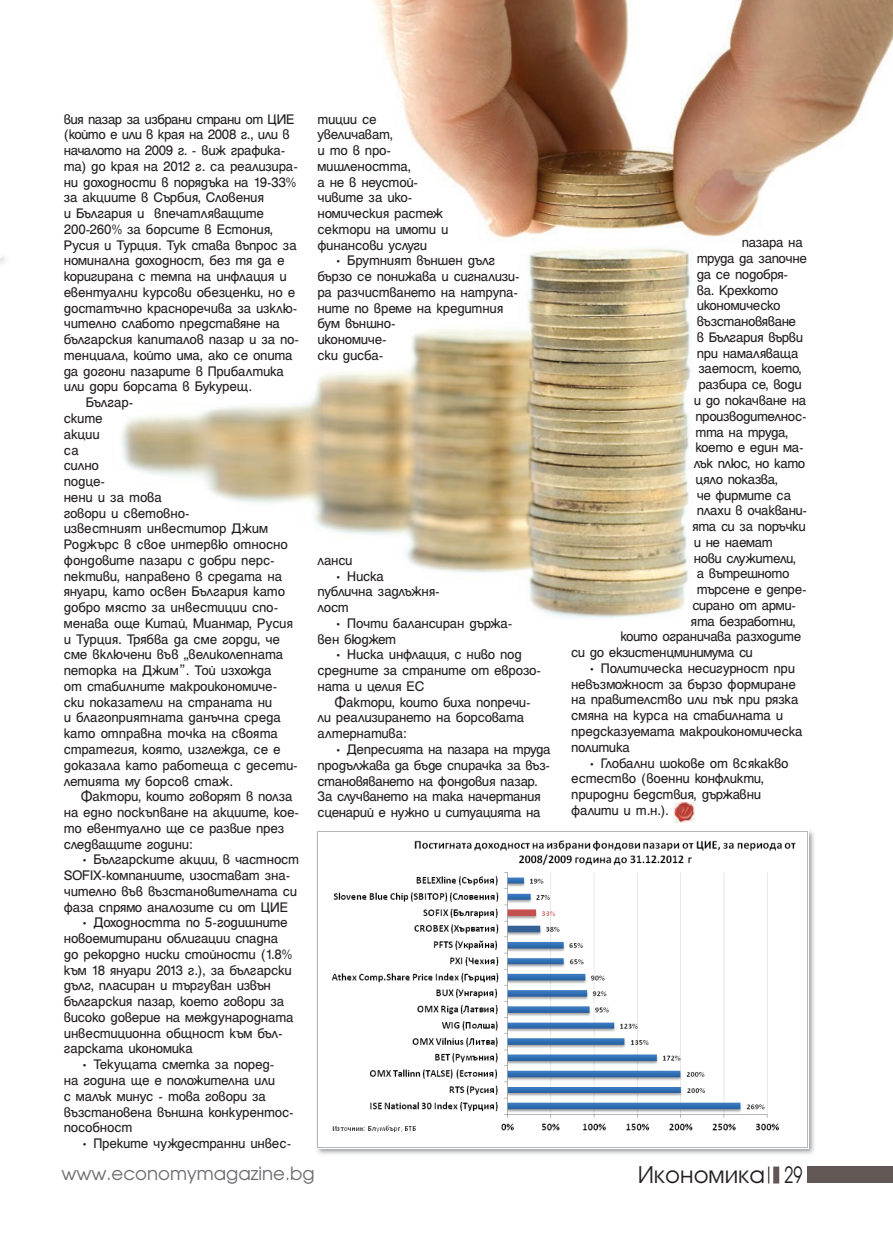
<style>
.page{position:relative;width:893px;height:1234px;background:#fff}
.page>*{position:absolute;margin:0;border:0;box-sizing:border-box;transform-origin:0 0}
.t1{font:24px "Avanti";color:#231f20}
.t2{font:19.05px "Avanti";color:#6c6d70}
.t3{font:15px/15.8px "Helen HS Bg";letter-spacing:-.02em;color:#231f20}
.t4{font:15px "Helen HS Bg";letter-spacing:-.04em;color:#231f20}
.s1{font-size:23.7px}
</style>
<div class="page">
<div style="left:773px;top:1166px;width:6px;height:17px;background:#615755"></div>
<svg style="left:768px;top:1166px;width:1px;height:17px"></svg>
<div style="left:808px;top:1166px;width:85px;height:16px;background:#615755"></div>
<img style="left:121px;top:415px;width:498px;height:203px">
<img style="left:674px;top:802px;width:22px;height:20px">
<svg style="left:0;top:256px;width:5px;height:7px"></svg>
<img style="left:317px;top:830px;width:497px;height:324px">
<img style="left:317px;top:830px;width:491px;height:317px">
<img style="left:199px;top:0;width:694px;height:617px">
<p class="t4" style="left:64px;top:114px;width:232px">вия пазар за избрани страни от ЦИЕ</p>
<p class="t4" style="left:64px;top:130px;width:227px">(който е или в края на 2008 г., или в</p>
<p class="t3" style="left:64px;top:144px;width:224px">началото на 2009 г. - виж графика-</p>
<p class="t3" style="left:64px;top:159px;width:236px">та) до края на 2012 г. са реализира-</p>
<p class="t3" style="left:64px;top:175px;width:234px">ни доходности в порядъка на 19-33%</p>
<p class="t3" style="left:64px;top:191px;width:202px">за акциите в Сърбия, Словения</p>
<p class="t3" style="left:64px;top:207px;width:202px">и България и впечатляващите</p>
<p class="t3" style="left:64px;top:222px;width:211px">200-260% за борсите в Естония,</p>
<p class="t3" style="left:64px;top:238px;width:235px">Русия и Турция. Тук става въпрос за</p>
<p class="t3" style="left:64px;top:254px;width:222px">номинална доходност, без тя да е</p>
<p class="t3" style="left:64px;top:270px;width:224px">коригирана с темпа на инфлация и</p>
<p class="t3" style="left:64px;top:285px;width:233px">евентуални курсови обезценки, но е</p>
<p class="t3" style="left:64px;top:301px;width:235px">достатъчно красноречива за изклю-</p>
<p class="t3" style="left:64px;top:317px;width:218px">чително слабото представяне на</p>
<p class="t3" style="left:64px;top:333px;width:237px">българския капиталов пазар и за по-</p>
<p class="t3" style="left:64px;top:348px;width:230px">тенциала, който има, ако се опита</p>
<p class="t3" style="left:64px;top:364px;width:222px">да догони пазарите в Прибалтика</p>
<p class="t3" style="left:64px;top:380px;width:190px">или дори борсата в Букурещ.</p>
<p class="t3" style="left:86px;top:396px;width:49px">Българ-</p>
<p class="t3" style="left:64px;top:411px;width:40px">ските</p>
<p class="t3" style="left:64px;top:427px;width:38px">акции</p>
<p class="t3" style="left:64px;top:443px;width:17px">са</p>
<p class="t3" style="left:64px;top:459px;width:37px">силно</p>
<p class="t3" style="left:64px;top:474px;width:43px">подце-</p>
<p class="t3" style="left:64px;top:490px;width:100px">нени и за това</p>
<p class="t3" style="left:64px;top:506px;width:128px">говори и световно-</p>
<p class="t3" style="left:64px;top:522px;width:206px">известният инвеститор Джим</p>
<p class="t3" style="left:64px;top:537px;width:226px">Роджърс в свое интервю относно</p>
<p class="t3" style="left:64px;top:553px;width:213px">фондовите пазари с добри перс-</p>
<p class="t3" style="left:64px;top:569px;width:220px">пективи, направено в средата на</p>
<p class="t3" style="left:64px;top:585px;width:223px">януари, като освен България като</p>
<p class="t3" style="left:64px;top:600px;width:216px">добро място за инвестиции спо-</p>
<p class="t3" style="left:64px;top:616px;width:231px">менава още Китай, Мианмар, Русия</p>
<p class="t3" style="left:64px;top:632px;width:218px">и Турция. Трябва да сме горди, че</p>
<p class="t3" style="left:64px;top:648px;width:221px">сме включени във „великолепната</p>
<p class="t3" style="left:64px;top:663px;width:209px">петорка на Джим”. Той изхожда</p>
<p class="t3" style="left:64px;top:679px;width:215px">от стабилните макроикономиче-</p>
<p class="t3" style="left:64px;top:695px;width:210px">ски показатели на страната ни</p>
<p class="t3" style="left:64px;top:711px;width:219px">и благоприятната данъчна среда</p>
<p class="t3" style="left:64px;top:726px;width:216px">като отправна точка на своята</p>
<p class="t3" style="left:64px;top:742px;width:218px">стратегия, която, изглежда, се е</p>
<p class="t3" style="left:64px;top:758px;width:236px">доказала като работеща с десети-</p>
<p class="t3" style="left:64px;top:774px;width:171px">летията му борсов стаж.</p>
<p class="t3" style="left:81px;top:789px;width:213px">Фактори, които говорят в полза</p>
<p class="t3" style="left:64px;top:805px;width:237px">на едно поскъпване на акциите, кое-</p>
<p class="t3" style="left:64px;top:821px;width:222px">то евентуално ще се развие през</p>
<p class="t3" style="left:64px;top:837px;width:130px">следващите години:</p>
<p class="t3" style="left:64px;top:852px;width:237px;text-indent:17px">• Българските акции, в частност SOFIX-компаниите, изостават зна&shy;чително във възстановителната си фаза спрямо аналозите си от ЦИЕ</p>
<p class="t3" style="left:64px;top:915px;width:231px;text-indent:17px">• Доходността по 5-годишните новоемитирани облигации спадна до рекордно ниски стойности (1.8% към 18 януари 2013 г.), за български дълг, пласиран и търгуван извън българския пазар, което говори за високо доверие на международната инвестиционна общност към бъл&shy;гарската икономика</p>
<p class="t3" style="left:64px;top:1057px;width:232px;text-indent:17px">• Текущата сметка за поред-<br>на година ще е положителна или<br>с малък минус - това говори за възстановена външна конкурентос&shy;пособност</p>
<p class="t3" style="left:81px;top:1136px;width:212px">• Преките чуждестранни инвес-</p>
<p class="t3" style="left:317px;top:112px;width:132px">тиции се увеличават,<br>и то в про&shy;мишлеността,<br>а не в неустой&shy;чивите за ико&shy;номическия растеж сектори на имоти и финансови услуги</p>
<p class="t3" style="left:317px;top:254px;width:204px;text-indent:17px">• Брутният външен дълг бързо се понижава и сигнализи&shy;ра разчистването на натрупа&shy;ните по време на кредитния бум външно-<br>икономиче-<br>ски дисба-</p>
<p class="t3" style="left:317px;top:553px;width:37px">ланси</p>
<p class="t3" style="left:317px;top:569px;width:124px;text-indent:17px">• Ниска публична задлъжня&shy;лост</p>
<p class="t3" style="left:317px;top:616px;width:197px;text-indent:17px">• Почти балансиран държа&shy;вен бюджет</p>
<p class="t3" style="left:334px;top:648px;width:189px">• Ниска инфлация, с ниво под</p>
<p class="t3" style="left:317px;top:663px;width:225px">средните за страните от еврозо-</p>
<p class="t3" style="left:317px;top:679px;width:108px">ната и целия ЕС</p>
<p class="t3" style="left:334px;top:695px;width:198px">Фактори, които биха попречи-</p>
<p class="t3" style="left:317px;top:711px;width:208px">ли реализирането на борсовата</p>
<p class="t3" style="left:317px;top:726px;width:91px">алтернатива:</p>
<p class="t3" style="left:317px;top:742px;width:235px;text-indent:17px">• Депресията на пазара на труда продължава да бъде спирачка за въз&shy;становяването на фондовия пазар.<br>За случването на така начертания сценарий е нужно и ситуацията на</p>
<p class="t3" style="left:742px;top:236px;width:63px">пазара на</p>
<p class="t3" style="left:697px;top:252px;width:112px">труда да започне</p>
<p class="t3" style="left:697px;top:267px;width:93px">да се подобря-</p>
<p class="t3" style="left:697px;top:283px;width:83px">ва. Крехкото</p>
<p class="t3" style="left:697px;top:299px;width:85px">икономическо</p>
<p class="t3" style="left:697px;top:315px;width:101px">възстановяване</p>
<p class="t3" style="left:697px;top:330px;width:108px">в България върви</p>
<p class="t3" style="left:697px;top:346px;width:103px">при намаляваща</p>
<p class="t3" style="left:698px;top:362px;width:105px">заетост, което,</p>
<p class="t3" style="left:698px;top:378px;width:105px">разбира се, води</p>
<p class="t3" style="left:694px;top:393px;width:114px">и до покачване на</p>
<p class="t3" style="left:695px;top:409px;width:113px">производителнос-</p>
<p class="t3" style="left:695px;top:425px;width:95px">тта на труда,</p>
<p class="t3" style="left:695px;top:441px;width:110px">което е един ма-</p>
<p class="t3" style="left:694px;top:456px;width:113px">лък плюс, но като</p>
<p class="t3" style="left:695px;top:472px;width:84px">цяло показва,</p>
<p class="t3" style="left:697px;top:488px;width:96px">че фирмите са</p>
<p class="t3" style="left:697px;top:504px;width:112px">плахи в очаквани-</p>
<p class="t3" style="left:692px;top:519px;width:115px">ята си за поръчки</p>
<p class="t3" style="left:694px;top:535px;width:80px">и не наемат</p>
<p class="t3" style="left:694px;top:551px;width:104px">нови служители,</p>
<p class="t3" style="left:697px;top:567px;width:94px">а вътрешното</p>
<p class="t3" style="left:697px;top:582px;width:112px">търсене е депре-</p>
<p class="t3" style="left:692px;top:598px;width:105px">сирано от арми-</p>
<p class="t3" style="left:691px;top:614px;width:107px">ята безработни,</p>
<p class="t3" style="left:620px;top:630px;width:182px">които ограничава разходите</p>
<p class="t3" style="left:571px;top:645px;width:183px">си до екзистенцминимума си</p>
<p class="t3" style="left:571px;top:661px;width:233px;text-indent:17px">• Политическа несигурност при невъзможност за бързо формиране на правителство или пък при рязка смяна на курса на стабилната и предсказуемата макроикономическа политика</p>
<p class="t3" style="left:571px;top:756px;width:219px;text-indent:17px">• Глобални шокове от всякакво естество (военни конфликти, природни бедствия, държавни фалити и т.н.).</p>
<p class="t2" style="left:61px;top:1162px;width:255px">www.economymagazine.bg</p>
<p class="t1" style="left:638px;top:1160px;width:166px">Икономика <span class="s1">29</span></p>
</div>
